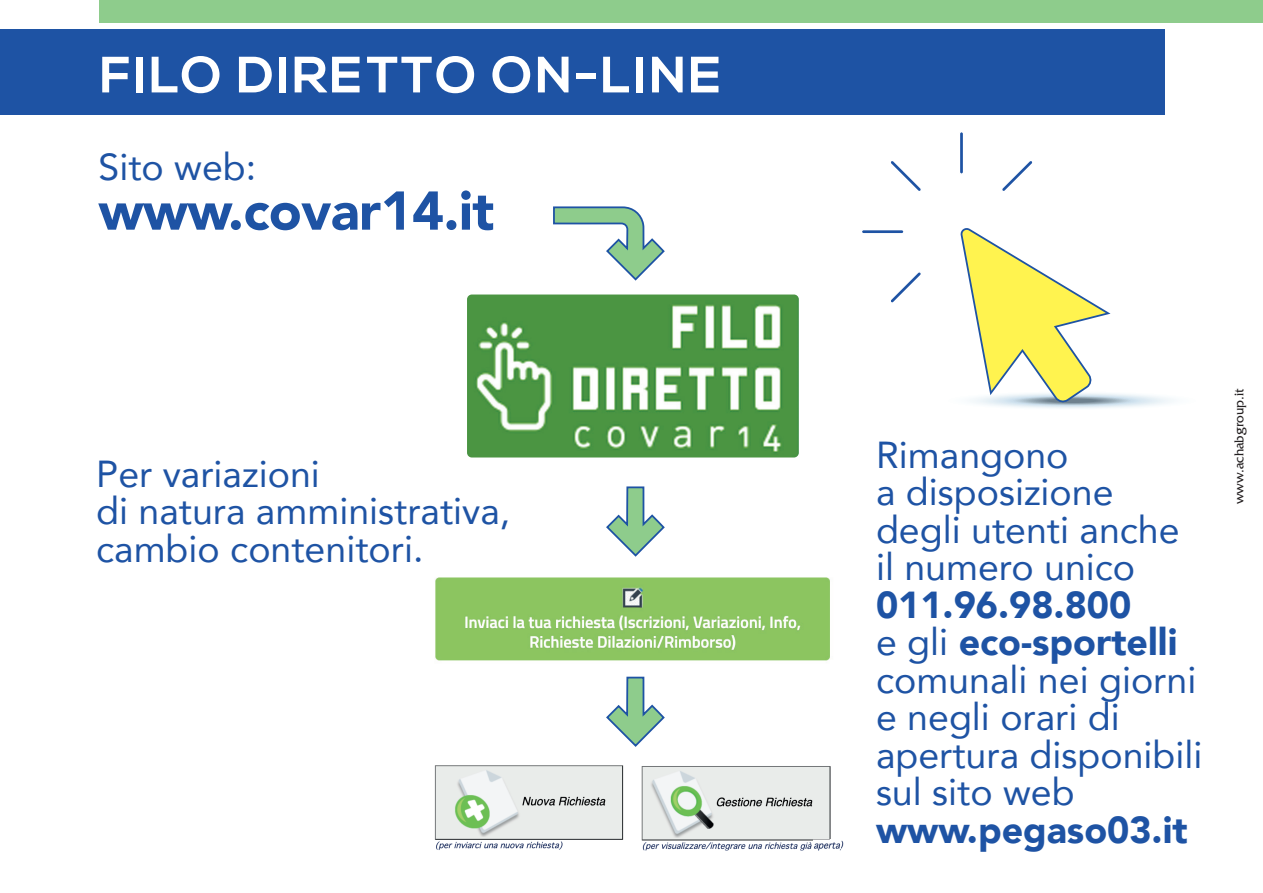
<style>
.page{position:relative;width:1263px;height:893px;background:#fff}
.page>*{position:absolute;margin:0;border:0;box-sizing:border-box;transform-origin:0 0}
.t1{font:900 54px "Avenir";letter-spacing:-.01em;color:#1e53a4}
.t2{font:700 51px "Nexa";letter-spacing:.04em;color:#fff}
.t3{font:37.5px/37.5px "Avenir";color:#1e53a4}
.t4{font:900 37.5px "Avenir";color:#1e53a4}
.t5{font:13.5px "Fritz";color:#231f20}
.s1{font-weight:900}
</style>
<div class="page">
<div style="left:0;top:30px;width:1164px;height:85px;background:#1e53a4"></div>
<div style="left:100px;top:0;width:1163px;height:22px;background:#8ecc8c"></div>
<img style="left:467px;top:294px;width:332px;height:163px">
<img style="left:435px;top:577px;width:395px;height:84px">
<img style="left:434px;top:765px;width:190px;height:85px">
<img style="left:641px;top:766px;width:190px;height:85px">
<img style="left:840px;top:840px;width:4px;height:11px">
<img style="left:813px;top:840px;width:27px;height:11px">
<svg style="left:606px;top:676px;width:59px;height:71px"></svg>
<svg style="left:606px;top:486px;width:59px;height:71px"></svg>
<svg style="left:553px;top:206px;width:112px;height:75px"></svg>
<svg style="left:1002px;top:161px;width:31px;height:30px"></svg>
<svg style="left:891px;top:228px;width:283px;height:181px"></svg>
<div style="left:861px;top:229px;width:44px;height:6px;border:2px solid #fff;border-radius:2px"></div>
<svg style="left:891px;top:161px;width:30px;height:30px"></svg>
<div style="left:959px;top:131px;width:5px;height:44px;border:2px solid #fff;border-radius:2px"></div>
<h2 class="t2" style="left:100px;top:45px;width:623px">FILO DIRETTO ON-LINE</h2>
<p class="t3" style="left:99px;top:147px;width:159px">Sito web:</p>
<h1 class="t1" style="left:99px;top:165px;width:397px">www.covar14.it</h1>
<p class="t3" style="left:96px;top:454px;width:416px">Per variazioni<br>di natura amministrativa, cambio contenitori.</p>
<p class="t3" style="left:876px;top:435px;width:305px">Rimangono<br>a disposizione degli utenti anche il numero unico</p>
<p class="t3" style="left:876px;top:585px;width:328px"><span class="s1">011.96.98.800<br></span>e gli <span class="s1">eco-sportelli </span>comunali nei giorni e negli orari di apertura disponibili sul sito web</p>
<p class="t4" style="left:876px;top:797px;width:313px">www.pegaso03.it</p>
<p class="t5" style="left:1231px;top:504px;width:117px;rotate:-90deg">www.achabgroup.it</p>
</div>
